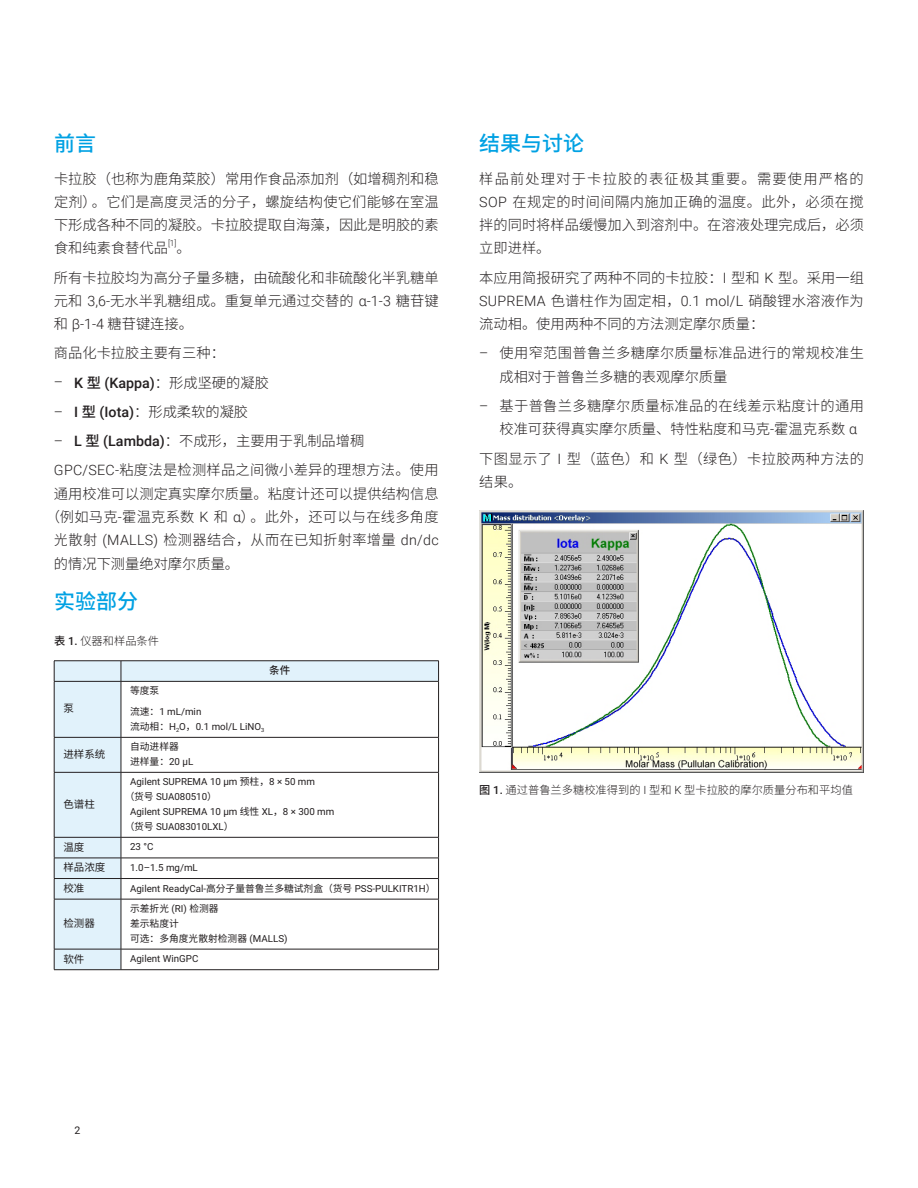
<style>
.page{position:relative;width:918px;height:1188px;background:#fff}
.page>*{position:absolute;margin:0;border:0;box-sizing:border-box;transform-origin:0 0}
.t1{font:500 21px "Noto Sans CJ Ksc";color:#00a1e3}
.t2{font:300 14.25px/23.2px "Noto Sans CJ Ksc";color:#231f20;text-align:justify}
.t3{font:300 14.25px/29.2px "Noto Sans CJ Ksc";letter-spacing:.02em;color:#231f20}
.t4{font:300 14.25px/23.2px "Noto Sans CJ Ksc";letter-spacing:.025em;color:#231f20}
.t5{font:300 14.25px/23.2px "Noto Sans CJ Ksc";letter-spacing:.03em;color:#231f20}
.t6{font:500 14.25px "Roboto";color:#231f20}
.t7{font:300 11.25px "Noto Sans CJ Ksc";color:#231f20}
.t8{font:10.5px "Noto Sans CJ Ksc";color:#231f20}
.t9{font:500 10.5px "Noto Sans CJ Ksc";color:#231f20}
.t10{font:10.5px "Roboto";color:#231f20}
.t11{font:9.75px/15px "Roboto";color:#231f20}
.t12{font:9.75px/15px "Noto Sans CJ Ksc";color:#231f20}
.t13{font:300 8.25px "Roboto";color:#231f20}
.s1{font-family:"Roboto"}
.s2{font-weight:300}
.s3{font-family:"Noto Sans CJ Ksc"}
.s4{font-family:"Noto Sans CJ Ksc";font-weight:300}
.s5{font-family:"Roboto";font-weight:500}
.s6{font-weight:500}
</style>
<div class="page">
<svg style="left:55px;top:662px;width:383px;height:307px"></svg>
<hr style="left:438px;top:682px;width:1px;height:55px;background:#231f20">
<hr style="left:438px;top:738px;width:1px;height:34px;background:#231f20">
<hr style="left:438px;top:773px;width:1px;height:64px;background:#231f20">
<svg style="left:438px;top:838px;width:1px;height:61px"></svg>
<hr style="left:438px;top:899px;width:1px;height:50px;background:#231f20">
<svg style="left:438px;top:950px;width:1px;height:19px"></svg>
<hr style="left:121px;top:969px;width:318px;height:1px;background:#231f20">
<svg style="left:121px;top:662px;width:1px;height:19px"></svg>
<hr style="left:54px;top:682px;width:1px;height:55px;background:#231f20">
<hr style="left:121px;top:682px;width:1px;height:55px;background:#231f20">
<hr style="left:54px;top:738px;width:1px;height:34px;background:#231f20">
<hr style="left:121px;top:738px;width:1px;height:34px;background:#231f20">
<hr style="left:54px;top:773px;width:1px;height:64px;background:#231f20">
<hr style="left:121px;top:773px;width:1px;height:64px;background:#231f20">
<svg style="left:54px;top:838px;width:1px;height:61px"></svg>
<svg style="left:121px;top:838px;width:1px;height:61px"></svg>
<hr style="left:54px;top:899px;width:1px;height:50px;background:#231f20">
<hr style="left:121px;top:899px;width:1px;height:50px;background:#231f20">
<svg style="left:54px;top:950px;width:1px;height:19px"></svg>
<svg style="left:121px;top:950px;width:1px;height:20px"></svg>
<hr style="left:54px;top:969px;width:67px;height:1px;background:#231f20">
<hr style="left:54px;top:661px;width:67px;height:1px;background:#231f20">
<svg style="left:54px;top:661px;width:1px;height:20px"></svg>
<hr style="left:121px;top:661px;width:318px;height:1px;background:#231f20">
<svg style="left:438px;top:661px;width:1px;height:20px"></svg>
<hr style="left:54px;top:681px;width:67px;height:1px;background:#231f20">
<hr style="left:121px;top:681px;width:318px;height:1px;background:#231f20">
<hr style="left:54px;top:737px;width:67px;height:1px;background:#231f20">
<hr style="left:121px;top:737px;width:318px;height:1px;background:#231f20">
<hr style="left:54px;top:772px;width:67px;height:1px;background:#231f20">
<hr style="left:121px;top:772px;width:318px;height:1px;background:#231f20">
<hr style="left:54px;top:837px;width:67px;height:1px;background:#231f20">
<hr style="left:121px;top:837px;width:318px;height:1px;background:#231f20">
<hr style="left:54px;top:858px;width:67px;height:1px;background:#231f20">
<hr style="left:121px;top:858px;width:318px;height:1px;background:#231f20">
<hr style="left:54px;top:878px;width:67px;height:1px;background:#231f20">
<hr style="left:121px;top:878px;width:318px;height:1px;background:#231f20">
<hr style="left:54px;top:899px;width:67px;height:1px;background:#231f20">
<hr style="left:121px;top:899px;width:318px;height:1px;background:#231f20">
<hr style="left:54px;top:949px;width:67px;height:1px;background:#231f20">
<hr style="left:121px;top:949px;width:318px;height:1px;background:#231f20">
<img style="left:479px;top:510px;width:385px;height:262px">
<h1 class="t1" style="left:54px;top:131px;width:43px">前言</h1>
<p class="t2" style="left:54px;top:167px;width:386px">卡拉胶（也称为鹿角菜胶）常用作食品添加剂（如增稠剂和稳定剂）。它们是高度灵活的分子，螺旋结构使它们能够在室温下形成各种不同的凝胶。卡拉胶提取自海藻，因此是明胶的素食和纯素食替代品</p>
<p class="t13" style="left:168px;top:238px;width:10px">[1]</p>
<p class="t2" style="left:54px;top:234px;width:386px;line-height:29.2px;text-indent:123px">。<br>所有卡拉胶均为高分子量多糖，由硫酸化和非硫酸化半乳糖单</p>
<p class="t2" style="left:54px;top:289px;width:386px">元和 <span class="s1">3,6-</span>无水半乳糖组成。重复单元通过交替的 <span class="s1">α-1-3</span> 糖苷键和 <span class="s1">β-1-4</span> 糖苷键连接。</p>
<p class="t2" style="left:54px;top:342px;width:172px">商品化卡拉胶主要有三种：</p>
<p class="t6" style="left:54px;top:373px;width:217px"><span class="s2">–</span> K <span class="s3">型</span> (Kappa)<span class="s4">：形成坚硬的凝胶</span></p>
<p class="t2" style="left:54px;top:400px;width:196px"><span class="s1">–</span> <span class="s5">I</span> <span class="s6">型</span> <span class="s5">(Iota)</span>：形成柔软的凝胶</p>
<p class="t3" style="left:54px;top:427px;width:386px"><span class="s1">–</span> <span class="s5">L</span> <span class="s6">型</span> <span class="s5">(Lambda)</span>：不成形，主要用于乳制品增稠<br><span class="s1">GPC/SEC-</span>粘度法是检测样品之间微小差异的理想方法。使用</p>
<p class="t2" style="left:54px;top:482px;width:386px">通用校准可以测定真实摩尔质量。粘度计还可以提供结构信息</p>
<p class="t3" style="left:46px;top:502px;width:394px">（例如马克<span class="s1">-</span>霍温克系数 <span class="s1">K</span> 和 <span class="s1">α</span>）。此外，还可以与在线多角度</p>
<p class="t3" style="left:54px;top:526px;width:386px">光散射 <span class="s1">(MALLS)</span> 检测器结合，从而在已知折射率增量 <span class="s1">dn/dc</span></p>
<p class="t2" style="left:54px;top:552px;width:187px">的情况下测量绝对摩尔质量。</p>
<h1 class="t1" style="left:54px;top:590px;width:85px">实验部分</h1>
<p class="t7" style="left:54px;top:635px;width:107px"><span class="s6">表</span> <span class="s5">1.</span> 仪器和样品条件</p>
<p class="t9" style="left:269px;top:664px;width:22px">条件</p>
<p class="t8" style="left:63px;top:703px;width:12px">泵</p>
<p class="t12" style="left:130px;top:683px;width:31px">等度泵</p>
<p class="t11" style="left:130px;top:704px;width:136px"><span class="s3">流速：</span>1 mL/min<br><span class="s3">流动相：</span>H<sub>2</sub>O<span class="s3">，</span>0.1 mol/L LiNO<sub>3</sub></p>
<p class="t8" style="left:63px;top:748px;width:43px">进样系统</p>
<p class="t12" style="left:130px;top:739px;width:65px">自动进样器<br>进样量：<span class="s1">20 µL</span></p>
<p class="t8" style="left:63px;top:798px;width:33px">色谱柱</p>
<p class="t11" style="left:130px;top:774px;width:186px">Agilent SUPREMA 10 µm <span class="s3">预柱，</span>8 × 50 mm</p>
<p class="t11" style="left:125px;top:789px;width:94px"><span class="s3">（货号</span> SUA080510<span class="s3">）</span></p>
<p class="t11" style="left:130px;top:804px;width:206px">Agilent SUPREMA 10 µm <span class="s3">线性</span> XL<span class="s3">，</span>8 × 300 mm</p>
<p class="t11" style="left:125px;top:819px;width:110px"><span class="s3">（货号</span> SUA083010LXL<span class="s3">）</span></p>
<p class="t8" style="left:63px;top:841px;width:22px">温度</p>
<p class="t11" style="left:130px;top:839px;width:25px">23 °C</p>
<p class="t8" style="left:63px;top:862px;width:43px">样品浓度</p>
<p class="t11" style="left:130px;top:860px;width:69px">1.0–1.5 mg/mL</p>
<p class="t8" style="left:63px;top:882px;width:22px">校准</p>
<p class="t11" style="left:130px;top:880px;width:307px">Agilent ReadyCal-<span class="s3">高分子量普鲁兰多糖试剂盒（货号</span> PSS-PULKITR1H<span class="s3">）</span></p>
<p class="t8" style="left:63px;top:917px;width:33px">检测器</p>
<p class="t12" style="left:130px;top:901px;width:159px">示差折光 <span class="s1">(RI)</span> 检测器<br>差示粘度计<br>可选：多角度光散射检测器 <span class="s1">(MALLS)</span></p>
<p class="t8" style="left:63px;top:953px;width:22px">软件</p>
<p class="t11" style="left:130px;top:951px;width:70px">Agilent WinGPC</p>
<h1 class="t1" style="left:479px;top:131px;width:106px">结果与讨论</h1>
<p class="t2" style="left:479px;top:167px;width:386px">样品前处理对于卡拉胶的表征极其重要。需要使用严格的<span class="s1">SOP</span> 在规定的时间间隔内施加正确的温度。此外，必须在搅拌的同时将样品缓慢加入到溶剂中。在溶液处理完成后，必须立即进样。</p>
<p class="t2" style="left:479px;top:266px;width:386px">本应用简报研究了两种不同的卡拉胶：<span class="s1">I</span> 型和 <span class="s1">K</span> 型。采用一组<span class="s1">SUPREMA</span> 色谱柱作为固定相，<span class="s1">0.1 mol/L</span> 硝酸锂水溶液作为流动相。使用两种不同的方法测定摩尔质量：</p>
<p class="t4" style="left:499px;top:342px;width:366px;text-indent:-20px"><span class="s1">–</span> 使用窄范围普鲁兰多糖摩尔质量标准品进行的常规校准生成相对于普鲁兰多糖的表观摩尔质量</p>
<p class="t4" style="left:499px;top:394px;width:366px;text-indent:-20px"><span class="s1">–</span> 基于普鲁兰多糖摩尔质量标准品的在线差示粘度计的通用校准可获得真实摩尔质量、特性粘度和马克<span class="s1">-</span>霍温克系数 <span class="s1">α</span></p>
<p class="t5" style="left:479px;top:447px;width:386px">下图显示了 <span class="s1">I</span> 型（蓝色）和 <span class="s1">K</span> 型（绿色）卡拉胶两种方法的结果。</p>
<p class="t7" style="left:479px;top:784px;width:375px"><span class="s6">图</span> <span class="s5">1.</span> 通过普鲁兰多糖校准得到的 <span class="s1">I</span> 型和 <span class="s1">K</span> 型卡拉胶的摩尔质量分布和平均值</p>
<p class="t10" style="left:75px;top:1123px;width:7px">2</p>
</div>
